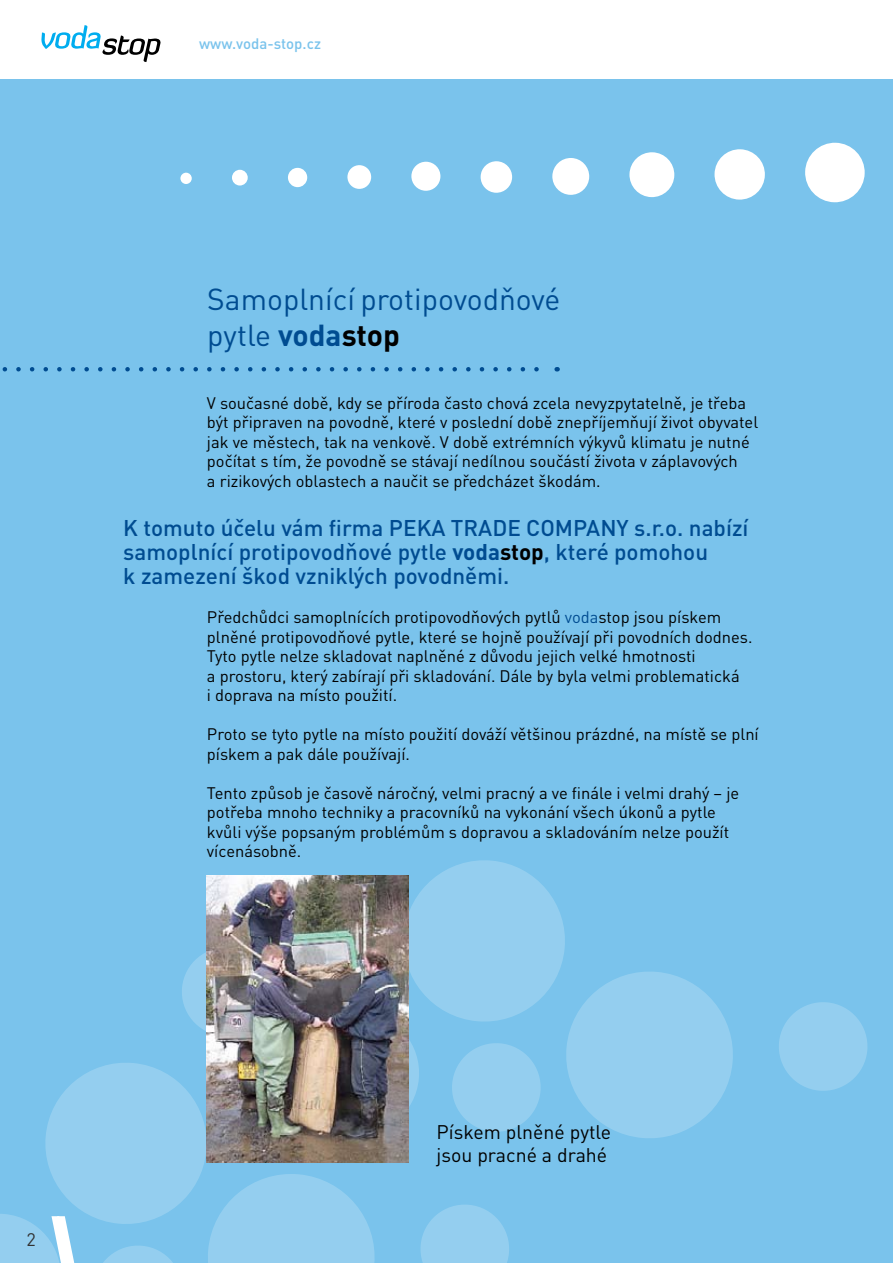
<style>
.page{position:relative;width:893px;height:1263px;background:#fff}
.page>*{position:absolute;margin:0;border:0;box-sizing:border-box;transform-origin:0 0}
.t1{font:30px/36px "DIN Pro";color:#004c91}
.t2{font:500 22.5px/24px "DIN Pro";color:#004c91}
.t3{font:19.5px/23.4px "DIN Pro";color:#000}
.t4{font:16.5px/19.5px "DIN Pro";color:#000}
.t5{font:500 15px "DIN Pro";color:#7ac3ec}
.s1{font-weight:700}
.s2{font-weight:700;color:#000}
.s3{color:#004c91}
</style>
<div class="page">
<div style="left:0;top:79px;width:893px;height:1184px;background:#7ac3ec"></div>
<svg style="left:41px;top:25px;width:120px;height:37px"></svg>
<svg style="left:779px;top:1002px;width:89px;height:89px"></svg>
<svg style="left:805px;top:142px;width:60px;height:61px"></svg>
<div style="left:714px;top:149px;width:51px;height:51px;background:#fff;border-radius:50%"></div>
<div style="left:629px;top:152px;width:46px;height:45px;background:#fff;border-radius:50%"></div>
<div style="left:552px;top:158px;width:37px;height:37px;background:#fff;border-radius:50%"></div>
<div style="left:480px;top:161px;width:32px;height:32px;background:#fff;border-radius:50%"></div>
<div style="left:411px;top:161px;width:30px;height:30px;background:#fff;border-radius:50%"></div>
<div style="left:347px;top:165px;width:24px;height:24px;background:#fff;border-radius:50%"></div>
<div style="left:288px;top:168px;width:19px;height:19px;background:#fff;border-radius:50%"></div>
<div style="left:232px;top:170px;width:16px;height:16px;background:#fff;border-radius:50%"></div>
<div style="left:180px;top:173px;width:12px;height:11px;background:#fff;border-radius:50%"></div>
<svg style="left:2px;top:367px;width:537px;height:4px"></svg>
<svg style="left:0;top:860px;width:733px;height:403px"></svg>
<p class="t5" style="left:199px;top:34px;width:123px">www.voda-stop.cz</p>
<h1 class="t1" style="left:207px;top:280px;width:355px">Samoplnící protipovodňové pytle <span class="s1">voda</span><span class="s2">stop</span></h1>
<p class="t4" style="left:207px;top:392px;width:553px">V současné době, kdy se příroda často chová zcela nevyzpytatelně, je třeba být připraven na povodně, které v poslední době znepříjemňují život obyvatel jak ve městech, tak na venkově. V době extrémních výkyvů klimatu je nutné počítat s tím, že povodně se stávají nedílnou součástí života v záplavových<br>a rizikových oblastech a naučit se předcházet škodám.</p>
<h2 class="t2" style="left:123px;top:515px;width:627px">K tomuto účelu vám firma PEKA TRADE COMPANY s.r.o. nabízí samoplnící protipovodňové pytle <span class="s1">voda</span><span class="s2">stop</span>, které pomohou<br>k zamezení škod vzniklých povodněmi.</h2>
<p class="t4" style="left:207px;top:607px;width:547px">Předchůdci samoplnících protipovodňových pytlů <span class="s3">voda</span>stop jsou pískem plněné protipovodňové pytle, které se hojně používají při povodních dodnes.<br>Tyto pytle nelze skladovat naplněné z důvodu jejich velké hmotnosti<br>a prostoru, který zabírají při skladování. Dále by byla velmi problematická<br>i doprava na místo použití.</p>
<p class="t4" style="left:207px;top:724px;width:553px">Proto se tyto pytle na místo použití dováží většinou prázdné, na místě se plní pískem a pak dále používají.</p>
<p class="t4" style="left:207px;top:782px;width:534px">Tento způsob je časově náročný, velmi pracný a ve finále i velmi drahý – je potřeba mnoho techniky a pracovníků na vykonání všech úkonů a pytle kvůli výše popsaným problémům s dopravou a skladováním nelze použít vícenásobně.</p>
<p class="t3" style="left:437px;top:1119px;width:176px">Pískem plněné pytle jsou pracné a drahé</p>
</div>
